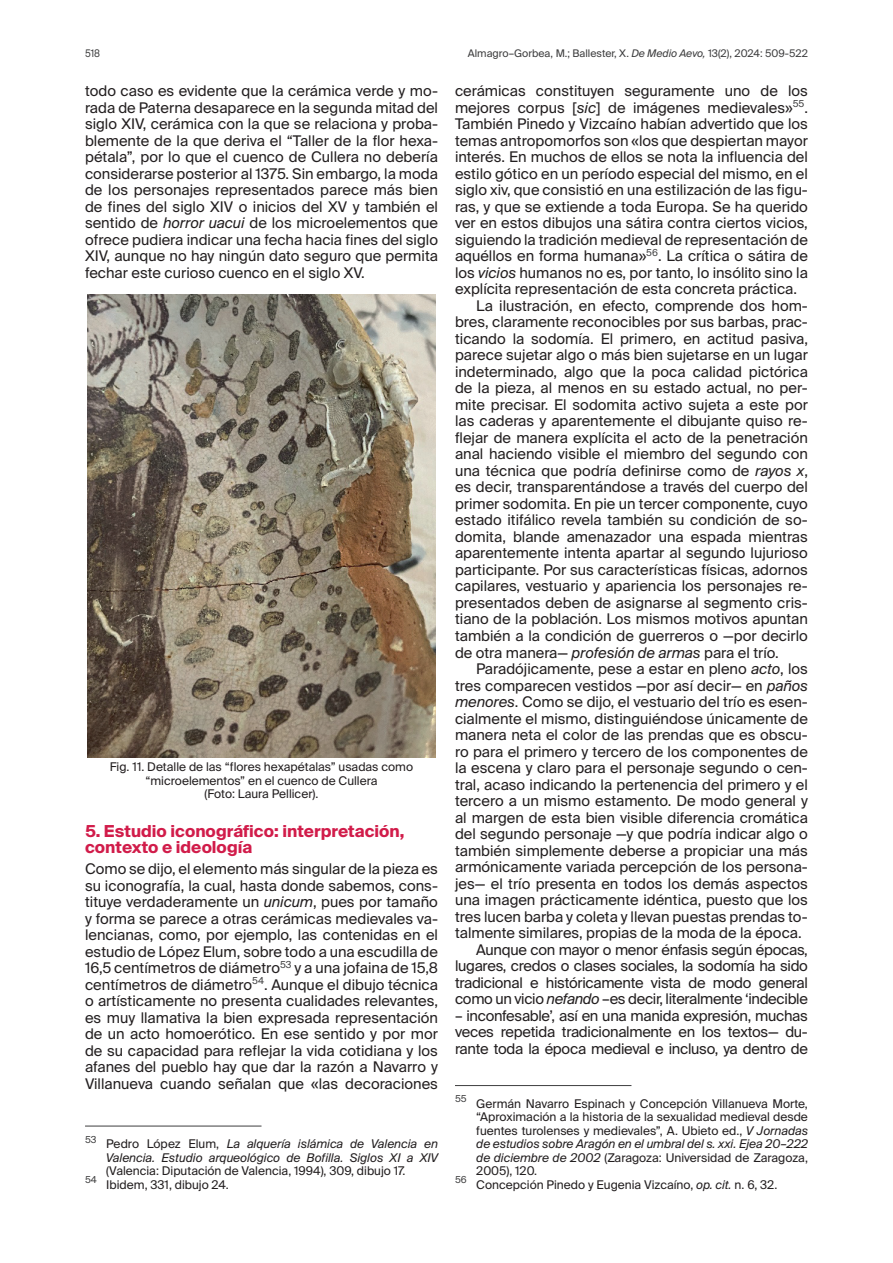
<style>
.page{position:relative;width:893px;height:1263px;background:#fff}
.page>*{position:absolute;margin:0;border:0;box-sizing:border-box;transform-origin:0 0}
._000-LADILLO_01{font:700 16.5px/16.5px "Suisse Intl";color:#d11c4a}
._000-TXT_GENERAL{font:14.7px/16.5px "Suisse Intl";color:#231f20;text-align:justify}
._000-PRIMER_PARRAFO{font:14.7px/16.5px "Suisse Intl";color:#231f20;text-align:justify}
._000-Notas_al_pie{font:12px/13.5px "Suisse Intl";color:#231f20;text-align:justify}
._000-Notas_al_pie-2{font:italic 12px/13.5px "Suisse Intl";color:#231f20;text-align:justify}
._000-Pie_figuras_y_tablas{font:12px/13.5px "Suisse Intl";color:#231f20;text-align:center}
.t1{font:10.5px "Suisse Intl";color:#3e3e3f}
.t2{font:10.5px "Suisse Intl";color:#3e3e3f;scale:.9 1}
._000-Notas_al_pie-3{font:9.6px "Suisse Intl";color:#3e3e3f}
.s1{font-style:italic}
.s2{font-style:normal}
</style>
<div class="page">
<img style="left:88px;top:294px;width:347px;height:463px">
<hr style="left:85px;top:1126px;width:176px;height:1px;background:#3e3e3f">
<hr style="left:455px;top:1085px;width:176px;height:1px;background:#3e3e3f">
<p class="t2" style="left:85px;top:47px;width:18px">518</p>
<p class="t1" style="left:468px;top:47px;width:342px">Almagro–Gorbea, M.; Ballester, X. <span class="s1">De Medio Aevo,</span> 13(2), 2024: 509-522</p>
<p class="_000-TXT_GENERAL" style="left:85px;top:83px;width:354px">todo caso es evidente que la cerámica verde y mo&shy;rada de Paterna desaparece en la segunda mitad del siglo XIV, cerámica con la que se relaciona y proba&shy;blemente de la que deriva el “Taller de la flor hexa&shy;pétala”, por lo que el cuenco de Cullera no debería considerarse posterior al 1375. Sin embargo, la moda de los personajes representados parece más bien de fines del siglo XIV o inicios del XV y también el sentido de <span class="s1">horror uacui</span> de los microelementos que ofrece pudiera indicar una fecha hacia fines del siglo XIV, aunque no hay ningún dato seguro que permita fechar este curioso cuenco en el siglo XV.</p>
<p class="_000-PRIMER_PARRAFO" style="left:455px;top:83px;width:354px">cerámicas constituyen seguramente uno de los mejores corpus [<span class="s1">sic</span>] de imágenes medievales»<sup>55</sup>.<br>También Pinedo y Vizcaíno habían advertido que los temas antropomorfos son «los que despiertan mayor interés. En muchos de ellos se nota la influencia del estilo gótico en un período especial del mismo, en el siglo xiv, que consistió en una estilización de las figu&shy;ras, y que se extiende a toda Europa. Se ha querido ver en estos dibujos una sátira contra ciertos vicios, siguiendo la tradición medieval de representación de aquéllos en forma humana»<sup>56</sup>. La crítica o sátira de los <span class="s1">vicios</span> humanos no es, por tanto, lo insólito sino la explícita representación de esta concreta práctica.</p>
<p class="_000-TXT_GENERAL" style="left:455px;top:298px;width:354px;text-indent:21px">La ilustración, en efecto, comprende dos hom&shy;bres, claramente reconocibles por sus barbas, prac&shy;ticando la sodomía. El primero, en actitud pasiva, parece sujetar algo o más bien sujetarse en un lugar indeterminado, algo que la poca calidad pictórica de la pieza, al menos en su estado actual, no per&shy;mite precisar. El sodomita activo sujeta a este por las caderas y aparentemente el dibujante quiso re&shy;flejar de manera explícita el acto de la penetración anal haciendo visible el miembro del segundo con una técnica que podría definirse como de <span class="s1">rayos x</span>, es decir, transparentándose a través del cuerpo del primer sodomita. En pie un tercer componente, cuyo estado itifálico revela también su condición de so&shy;domita, blande amenazador una espada mientras aparentemente intenta apartar al segundo lujurioso participante. Por sus características físicas, adornos capilares, vestuario y apariencia los personajes re&shy;presentados deben de asignarse al segmento cris&shy;tiano de la población. Los mismos motivos apuntan también a la condición de guerreros o —por decirlo de otra manera— <span class="s1">profesión de armas</span> para el trío.</p>
<p class="_000-TXT_GENERAL" style="left:455px;top:661px;width:354px;text-indent:21px">Paradójicamente, pese a estar en pleno <span class="s1">acto</span>, los tres comparecen vestidos —por así decir— en <span class="s1">paños menores</span>. Como se dijo, el vestuario del trío es esen&shy;cialmente el mismo, distinguiéndose únicamente de manera neta el color de las prendas que es obscu&shy;ro para el primero y tercero de los componentes de la escena y claro para el personaje segundo o cen&shy;tral, acaso indicando la pertenencia del primero y el tercero a un mismo estamento. De modo general y al margen de esta bien visible diferencia cromática del segundo personaje —y que podría indicar algo o también simplemente deberse a propiciar una más armónicamente variada percepción de los persona&shy;jes— el trío presenta en todos los demás aspectos una imagen prácticamente idéntica, puesto que los tres lucen barba y coleta y llevan puestas prendas to&shy;talmente similares, propias de la moda de la época.</p>
<p class="_000-TXT_GENERAL" style="left:455px;top:941px;width:354px;text-indent:21px">Aunque con mayor o menor énfasis según épocas, lugares, credos o clases sociales, la sodomía ha sido tradicional e históricamente vista de modo general como un vicio <span class="s1">nefando</span> –es decir, literalmente ‘indecible</p>
<p class="_000-TXT_GENERAL" style="left:455px;top:1007px;width:354px">– inconfesable’, así en una manida expresión, muchas veces repetida tradicionalmente en los textos— du&shy;rante toda la época medieval e incluso, ya dentro de</p>
<p class="_000-Notas_al_pie-3" style="left:455px;top:1093px;width:13px">55</p>
<p class="_000-Notas_al_pie" style="left:476px;top:1097px;width:333px">Germán Navarro Espinach y Concepción Villanueva Morte, “Aproximación a la historia de la sexualidad medieval desde fuentes turolenses y medievales”, A. Ubieto ed., <span class="s1">V Jornadas de estudios sobre Aragón en el umbral del s. xxi. Ejea 20–222 de diciembre de 2002</span> (Zaragoza: Universidad de Zaragoza, 2005), 120.</p>
<p class="_000-Notas_al_pie-3" style="left:455px;top:1174px;width:13px">56</p>
<p class="_000-Notas_al_pie" style="left:476px;top:1178px;width:303px">Concepción Pinedo y Eugenia Vizcaíno, <span class="s1">op. cit.</span> n. 6, 32.</p>
<p class="_000-Pie_figuras_y_tablas" style="left:110px;top:760px;width:305px">Fig. 11. Detalle de las “flores hexapétalas” usadas como “microelementos” en el cuenco de Cullera<br>(Foto: Laura Pellicer).</p>
<p class="_000-LADILLO_01" style="left:85px;top:823px;width:321px">5. Estudio iconográfico: interpretación, contexto e ideología</p>
<p class="_000-PRIMER_PARRAFO" style="left:85px;top:861px;width:354px">Como se dijo, el elemento más singular de la pieza es su iconografía, la cual, hasta donde sabemos, cons&shy;tituye verdaderamente un <span class="s1">unicum</span>, pues por tamaño y forma se parece a otras cerámicas medievales va&shy;lencianas, como, por ejemplo, las contenidas en el estudio de López Elum, sobre todo a una escudilla de 16,5 centímetros de diámetro<sup>53</sup> y a una jofaina de 15,8 centímetros de diámetro<sup>54</sup>. Aunque el dibujo técnica o artísticamente no presenta cualidades relevantes, es muy llamativa la bien expresada representación de un acto homoerótico. En ese sentido y por mor de su capacidad para reflejar la vida cotidiana y los afanes del pueblo hay que dar la razón a Navarro y Villanueva cuando señalan que «las decoraciones</p>
<p class="_000-Notas_al_pie-3" style="left:85px;top:1134px;width:13px">53</p>
<p class="_000-Notas_al_pie-2" style="left:106px;top:1137px;width:333px"><span class="s2">Pedro López Elum,</span> La alquería islámica de Valencia en Valencia. Estudio arqueológico de Bofilla. Siglos XI a XIV <span class="s2">(Valencia: Diputación de Valencia, 1994), 309, dibujo 17.</span></p>
<p class="_000-Notas_al_pie-3" style="left:85px;top:1174px;width:13px">54</p>
<p class="_000-Notas_al_pie" style="left:106px;top:1178px;width:124px">Ibidem, 331, dibujo 24.</p>
</div>
